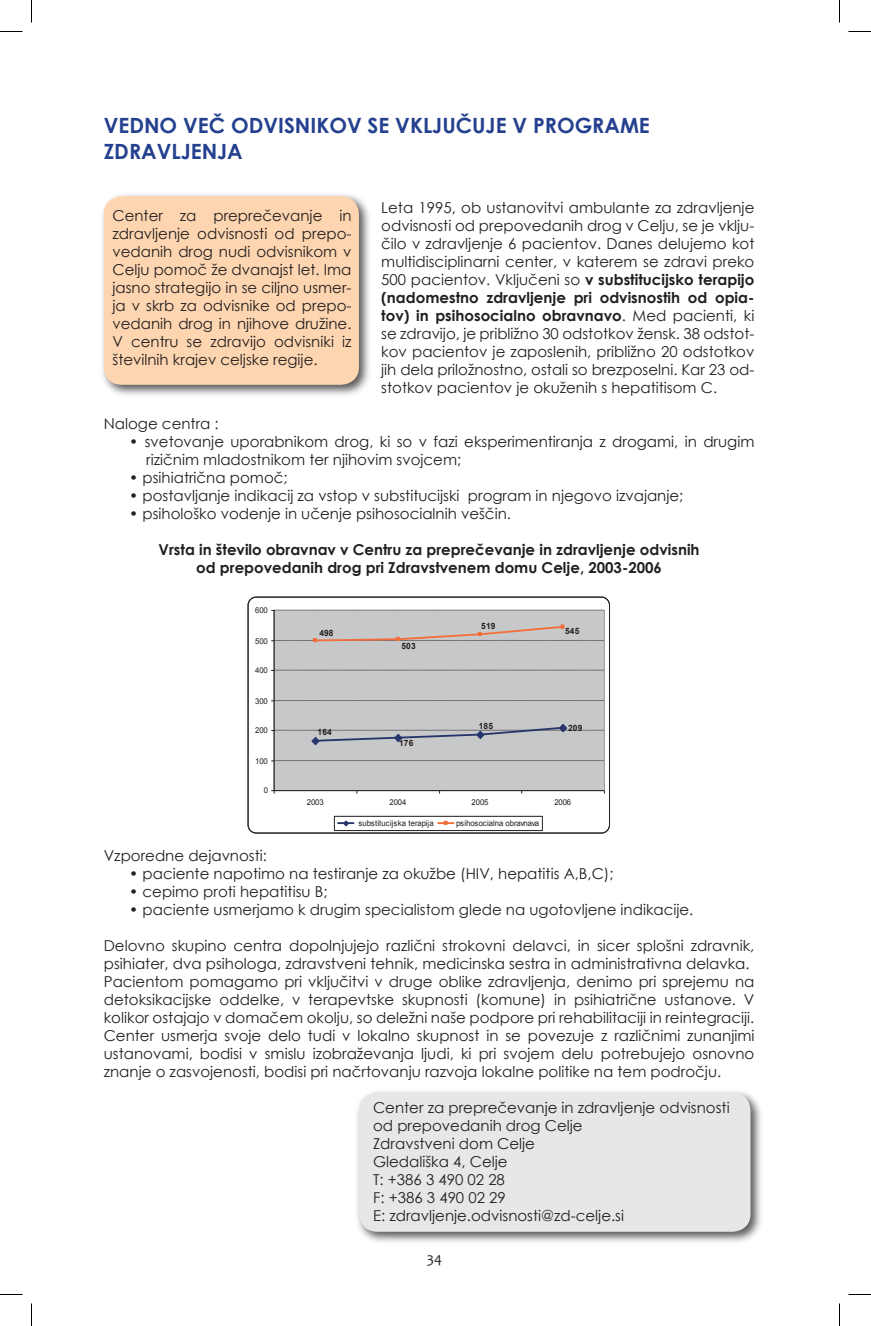
<style>
.page{position:relative;width:871px;height:1326px;background:#fff}
.page>*{position:absolute;margin:0;border:0;box-sizing:border-box;transform-origin:0 0}
.t1{font:700 21px/25.2px "Century Gothic";color:#25408f}
.t2{font:15px/18px "Century Gothic";color:#231f20}
.t3{font:700 15px/18px "Century Gothic";color:#231f20;text-align:center}
.t4{font:15px "Candara";color:#231f20}
.t5{font:700 8.7px "Arial";letter-spacing:.015em;color:#231f20}
.t6{font:8.1px "Arial";letter-spacing:-.02em;color:#231f20}
.t7{font:8.1px "Arial";letter-spacing:.005em;color:#231f20}
.s1{font-weight:700}
</style>
<div class="page">
<div style="left:354px;top:1087px;width:410px;height:158px;background:#231f20;opacity:.75"></div>
<div style="left:359px;top:1092px;width:391px;height:140px;background:#e6e7e9"></div>
<div style="left:98px;top:191px;width:275px;height:208px;background:#231f20;opacity:.75"></div>
<div style="left:104px;top:196px;width:255px;height:189px;background:#fdd5b0"></div>
<div style="left:274px;top:610px;width:330px;height:180px;background:#c7c8ca"></div>
<hr style="left:604px;top:610px;width:1px;height:180px;background:#939598">
<hr style="left:274px;top:610px;width:1px;height:180px;background:#231f20">
<svg style="left:272px;top:760px;width:332px;height:2px"></svg>
<svg style="left:272px;top:700px;width:332px;height:1px"></svg>
<svg style="left:272px;top:670px;width:332px;height:1px"></svg>
<svg style="left:272px;top:610px;width:332px;height:1px"></svg>
<hr style="left:274px;top:790px;width:330px;height:1px;background:#231f20">
<svg style="left:272px;top:723px;width:332px;height:23px"></svg>
<svg style="left:272px;top:625px;width:332px;height:17px"></svg>
<div style="left:334px;top:816px;width:209px;height:15px;border:1px solid #231f20"></div>
<svg style="left:337px;top:820px;width:17px;height:7px"></svg>
<svg style="left:437px;top:821px;width:17px;height:4px"></svg>
<div style="left:248px;top:597px;width:362px;height:236px;border:1px solid #231f20;border-radius:8px"></div>
<svg style="left:0;top:31px;width:22px;height:1px"></svg>
<svg style="left:848px;top:31px;width:23px;height:1px"></svg>
<svg style="left:0;top:1294px;width:22px;height:1px"></svg>
<svg style="left:848px;top:1294px;width:23px;height:1px"></svg>
<svg style="left:31px;top:0;width:1px;height:22px"></svg>
<svg style="left:31px;top:1303px;width:1px;height:23px"></svg>
<svg style="left:839px;top:0;width:1px;height:22px"></svg>
<svg style="left:839px;top:1303px;width:1px;height:23px"></svg>
<h1 class="t1" style="left:104px;top:112px;width:548px">VEDNO VEČ ODVISNIKOV SE VKLJUČUJE V PROGRAME<br>ZDRAVLJENJA</h1>
<p class="t2" style="left:113px;top:206px;width:240px;text-align:justify">Center za preprečevanje in zdravljenje odvisnosti od prepo&shy;vedanih drog nudi odvisnikom v Celju pomoč že dvanajst let. Ima jasno strategijo in se ciljno usmer&shy;ja v skrb za odvisnike od prepo&shy;vedanih drog in njihove družine.<br>V centru se zdravijo odvisniki iz številnih krajev celjske regije.</p>
<p class="t2" style="left:381px;top:198px;width:375px;text-align:justify">Leta 1995, ob ustanovitvi ambulante za zdravljenje odvisnosti od prepovedanih drog v Celju, se je vklju&shy;čilo v zdravljenje 6 pacientov. Danes delujemo kot multidisciplinarni center, v katerem se zdravi preko 500 pacientov. Vključeni so <span class="s1">v substitucijsko terapijo (nadomestno zdravljenje pri odvisnostih od opia&shy;tov) in psihosocialno obravnavo</span>. Med pacienti, ki se zdravijo, je približno 30 odstotkov žensk. 38 odstot&shy;kov pacientov je zaposlenih, približno 20 odstotkov jih dela priložnostno, ostali so brezposelni. Kar 23 od&shy;stotkov pacientov je okuženih s hepatitisom C.</p>
<p class="t2" style="left:104px;top:414px;width:116px">Naloge centra :</p>
<p class="t2" style="left:146px;top:432px;width:610px;text-indent:-17px">• svetovanje uporabnikom drog, ki so v fazi eksperimentiranja z drogami, in drugim rizičnim mladostnikom ter njihovim svojcem;</p>
<p class="t2" style="left:129px;top:468px;width:160px">• psihiatrična pomoč;</p>
<p class="t2" style="left:129px;top:486px;width:556px">• postavljanje indikacij za vstop v substitucijski program in njegovo izvajanje;</p>
<p class="t2" style="left:129px;top:504px;width:383px">• psihološko vodenje in učenje psihosocialnih veščin.</p>
<p class="t3" style="left:159px;top:539px;width:542px">Vrsta in število obravnav v Centru za preprečevanje in zdravljenje odvisnih od prepovedanih drog pri Zdravstvenem domu Celje, 2003-2006</p>
<p class="t6" style="left:255px;top:605px;width:14px">600</p>
<p class="t6" style="left:255px;top:635px;width:14px">500</p>
<p class="t6" style="left:255px;top:665px;width:14px">400</p>
<p class="t6" style="left:255px;top:695px;width:14px">300</p>
<p class="t6" style="left:255px;top:725px;width:14px">200</p>
<p class="t6" style="left:255px;top:755px;width:14px">100</p>
<p class="t6" style="left:264px;top:785px;width:6px">0</p>
<p class="t5" style="left:319px;top:627px;width:16px">498</p>
<p class="t5" style="left:318px;top:726px;width:16px">164</p>
<p class="t5" style="left:401px;top:640px;width:16px">503</p>
<p class="t5" style="left:399px;top:737px;width:16px">176</p>
<p class="t5" style="left:481px;top:620px;width:16px">519</p>
<p class="t5" style="left:479px;top:720px;width:16px">185</p>
<p class="t5" style="left:565px;top:625px;width:16px">545</p>
<p class="t5" style="left:568px;top:722px;width:16px">209</p>
<p class="t6" style="left:307px;top:797px;width:18px">2003</p>
<p class="t6" style="left:389px;top:797px;width:18px">2004</p>
<p class="t6" style="left:472px;top:797px;width:18px">2005</p>
<p class="t6" style="left:554px;top:797px;width:18px">2006</p>
<p class="t7" style="left:358px;top:818px;width:77px">substitucijska terapija</p>
<p class="t6" style="left:456px;top:818px;width:85px">psihosocialna obravnava</p>
<p class="t2" style="left:104px;top:846px;width:165px">Vzporedne dejavnosti:</p>
<p class="t2" style="left:129px;top:864px;width:486px">• paciente napotimo na testiranje za okužbe (HIV, hepatitis A,B,C);</p>
<p class="t2" style="left:129px;top:882px;width:200px">• cepimo proti hepatitisu B;</p>
<p class="t2" style="left:129px;top:900px;width:566px">• paciente usmerjamo k drugim specialistom glede na ugotovljene indikacije.</p>
<p class="t2" style="left:104px;top:936px;width:652px">Delovno skupino centra dopolnjujejo različni strokovni delavci, in sicer splošni zdravnik, psihiater, dva psihologa, zdravstveni tehnik, medicinska sestra in administrativna delavka.<br>Pacientom pomagamo pri vključitvi v druge oblike zdravljenja, denimo pri sprejemu na detoksikacijske oddelke, v terapevtske skupnosti (komune) in psihiatrične ustanove. V kolikor ostajajo v domačem okolju, so deležni naše podpore pri rehabilitaciji in reintegraciji.<br>Center usmerja svoje delo tudi v lokalno skupnost in se povezuje z različnimi zunanjimi ustanovami, bodisi v smislu izobraževanja ljudi, ki pri svojem delu potrebujejo osnovno znanje o zasvojenosti, bodisi pri načrtovanju razvoja lokalne politike na tem področju.</p>
<p class="t2" style="left:373px;top:1098px;width:358px">Center za preprečevanje in zdravljenje odvisnosti od prepovedanih drog Celje<br>Zdravstveni dom Celje<br>Gledališka 4, Celje<br>T: +386 3 490 02 28<br>F: +386 3 490 02 29<br>E: zdravljenje.odvisnosti@zd-celje.si</p>
<p class="t4" style="left:427px;top:1249px;width:17px">34</p>
</div>
